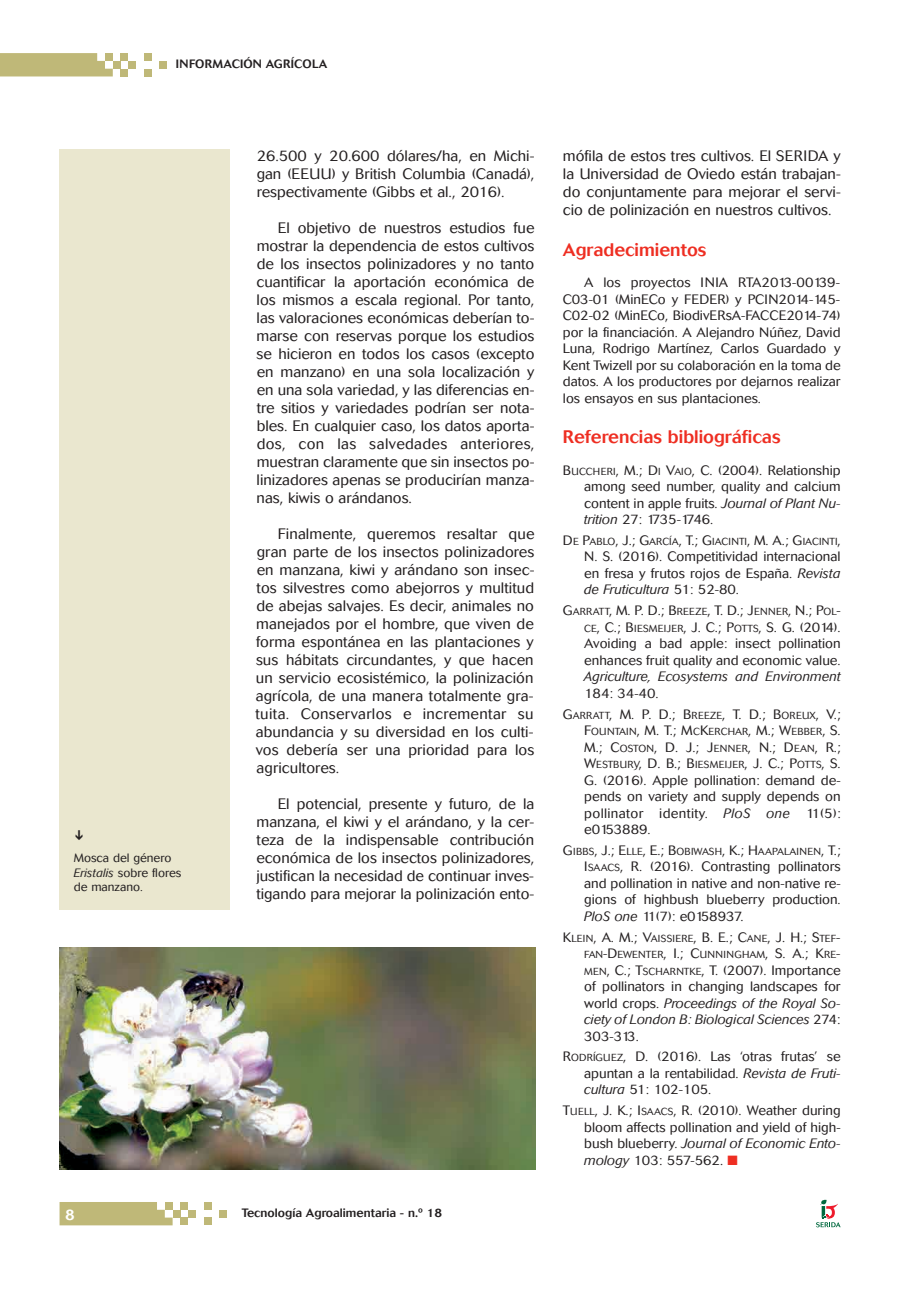
<style>
.page{position:relative;width:906px;height:1289px;background:#fff}
.page>*{position:absolute;margin:0;border:0;box-sizing:border-box;transform-origin:0 0}
.t1{font:500 18px "Cosmos";color:#ee2e22}
.t2{font:300 15px/18px "Cosmos";color:#231f20;text-align:justify}
.t3{font:500 15px "Cosmos";color:#fff}
.t4{font:300 13.5px/16.5px "Cosmos";color:#231f20;text-align:justify}
.t5{font:italic 300 13.5px "Cosmos";color:#231f20}
.t6{font:300 12px/14.4px "Cosmos";color:#231f20}
.t7{font:500 12px "Cosmos";color:#231f20}
.t8{font:500 12px "Cosmos";letter-spacing:.02em;color:#231f20}
.t9{font:300 10.2px "Cosmos";letter-spacing:.02em;color:#231f20}
.t10{font:300 10.2px "Cosmos";color:#231f20}
.s1{font-style:italic}
.s2{font-size:10.2px}
.s3{font-size:13.5px}
.s4{color:#ee2e22}
</style>
<div class="page">
<div style="left:160px;top:61px;width:7px;height:8px;background:#bfb878"></div>
<div style="left:128px;top:61px;width:8px;height:8px;background:#bfb878"></div>
<div style="left:121px;top:53px;width:7px;height:8px;background:#bfb878"></div>
<div style="left:121px;top:69px;width:7px;height:7px;background:#bfb878"></div>
<div style="left:113px;top:61px;width:8px;height:8px;background:#bfb878"></div>
<div style="left:144px;top:53px;width:8px;height:8px;background:#bfb878"></div>
<div style="left:144px;top:69px;width:8px;height:7px;background:#bfb878"></div>
<svg style="left:0;top:53px;width:113px;height:23px;background:#c2bb7e"></svg>
<div style="left:219px;top:1209px;width:8px;height:8px;background:#bfb878"></div>
<div style="left:188px;top:1209px;width:8px;height:8px;background:#bfb878"></div>
<div style="left:180px;top:1201px;width:8px;height:8px;background:#bfb878"></div>
<div style="left:180px;top:1217px;width:8px;height:8px;background:#bfb878"></div>
<div style="left:173px;top:1209px;width:7px;height:8px;background:#bfb878"></div>
<div style="left:204px;top:1201px;width:8px;height:8px;background:#bfb878"></div>
<div style="left:204px;top:1217px;width:8px;height:8px;background:#bfb878"></div>
<div style="left:60px;top:1202px;width:113px;height:23px;background:#bfb878"></div>
<svg style="left:816px;top:1199px;width:24px;height:28px"></svg>
<div style="left:60px;top:149px;width:170px;height:760px;background:#eae7cf"></div>
<img style="left:60px;top:947px;width:476px;height:222px">
<p class="t8" style="left:176px;top:59px;width:153px">INFORMACIÓN AGRÍCOLA</p>
<p class="t6" style="left:74px;top:851px;width:109px">Mosca del género<br><span class="s1">Eristalis</span> sobre flores de manzano.</p>
<p class="t2" style="left:257px;top:148px;width:279px">26.500 y 20.600 dólares/ha, en Michi&shy;gan (EEUU) y British Columbia (Canadá), respectivamente (Gibbs et al., 2016).</p>
<p class="t2" style="left:257px;top:220px;width:279px;text-indent:21px">El objetivo de nuestros estudios fue mostrar la dependencia de estos cultivos de los insectos polinizadores y no tanto cuantificar la aportación económica de los mismos a escala regional. Por tanto, las valoraciones económicas deberían to&shy;marse con reservas porque los estudios se hicieron en todos los casos (excepto en manzano) en una sola localización y en una sola variedad, y las diferencias en&shy;tre sitios y variedades podrían ser nota&shy;bles. En cualquier caso, los datos aporta&shy;dos, con las salvedades anteriores, muestran claramente que sin insectos po&shy;linizadores apenas se producirían manza&shy;nas, kiwis o arándanos.</p>
<p class="t2" style="left:256px;top:526px;width:280px;text-indent:22px">Finalmente, queremos resaltar que gran parte de los insectos polinizadores en manzana, kiwi y arándano son insec&shy;tos silvestres como abejorros y multitud de abejas salvajes. Es decir, animales no manejados por el hombre, que viven de forma espontánea en las plantaciones y sus hábitats circundantes, y que hacen un servicio ecosistémico, la polinización agrícola, de una manera totalmente gra&shy;tuita. Conservarlos e incrementar su abundancia y su diversidad en los culti&shy;vos debería ser una prioridad para los agricultores.</p>
<p class="t2" style="left:256px;top:796px;width:279px;text-indent:21px">El potencial, presente y futuro, de la manzana, el kiwi y el arándano, y la cer&shy;teza de la indispensable contribución económica de los insectos polinizadores, justifican la necesidad de continuar inves&shy;tigando para mejorar la polinización ento-</p>
<p class="t3" style="left:65px;top:1208px;width:11px">8</p>
<p class="t7" style="left:242px;top:1208px;width:202px">Tecnología Agroalimentaria - n.º 18</p>
<p class="t2" style="left:563px;top:148px;width:279px">mófila de estos tres cultivos. El SERIDA y la Universidad de Oviedo están trabajan&shy;do conjuntamente para mejorar el servi&shy;cio de polinización en nuestros cultivos.</p>
<p class="t1" style="left:563px;top:243px;width:145px">Agradecimientos</p>
<p class="t4" style="left:563px;top:275px;width:279px;text-indent:21px">A los proyectos INIA RTA2013-00139- C03-01 (MinECo y FEDER) y PCIN2014-145- C02-02 (MinECo, BiodivERsA-FACCE2014-74) por la financiación. A Alejandro Núñez, David Luna, Rodrigo Martínez, Carlos Guardado y Kent Twizell por su colaboración en la toma de datos. A los productores por dejarnos realizar los ensayos en sus plantaciones.</p>
<p class="t1" style="left:563px;top:430px;width:219px">Referencias bibliográficas</p>
<p class="t4" style="left:584px;top:462px;width:258px;text-indent:-21px">B<span class="s2">UCCHERI</span>, M.; D<span class="s2">I</span> V<span class="s2">AIO</span>, C. (2004). Relationship among seed number, quality and calcium content in apple fruits. <span class="s1">Journal of Plant Nu&shy;trition</span> 27: 1735-1746.</p>
<p class="t10" style="left:563px;top:537px;width:279px"><span class="s3">D</span>E <span class="s3">P</span>ABLO<span class="s3">, J.; G</span>ARCÍA<span class="s3">, T.; G</span>IACINTI<span class="s3">, M. A.; G</span>IACINTI<span class="s3">,</span></p>
<p class="t4" style="left:584px;top:549px;width:258px">N. S. (2016). Competitividad internacional en fresa y frutos rojos de España. <span class="s1">Revista de Fruticultura</span> 51: 52-80.</p>
<p class="t4" style="left:584px;top:603px;width:258px;text-indent:-21px">G<span class="s2">ARRATT</span>, M. P. D.; B<span class="s2">REEZE</span>, T. D.; J<span class="s2">ENNER</span>, N.; P<span class="s2">OL</span>-<span class="s2">CE</span>, C.; B<span class="s2">IESMEIJER</span>, J. C.; P<span class="s2">OTTS</span>, S. G. (2014).<br>Avoiding a bad apple: insect pollination enhances fruit quality and economic value.</p>
<p class="t5" style="left:584px;top:671px;width:258px">Agriculture, Ecosystems and Environment</p>
<p class="t4" style="left:563px;top:683px;width:279px;line-height:20.7px;text-indent:21px">184: 34-40.<br>G<span class="s2">ARRATT</span>, M. P. D.; B<span class="s2">REEZE</span>, T. D.; B<span class="s2">OREUX</span>, V.;</p>
<p class="t9" style="left:584px;top:727px;width:258px"><span class="s3">F</span>OUNTAIN<span class="s3">, M. T.; M</span>C<span class="s3">K</span>ERCHAR<span class="s3">, M.; W</span>EBBER<span class="s3">, S.</span></p>
<p class="t4" style="left:584px;top:739px;width:258px">M.; C<span class="s2">OSTON</span>, D. J.; J<span class="s2">ENNER</span>, N.; D<span class="s2">EAN</span>, R.;</p>
<p class="t9" style="left:584px;top:760px;width:258px"><span class="s3">W</span>ESTBURY<span class="s3">, D. B.; B</span>IESMEIJER<span class="s3">, J. C.; P</span>OTTS<span class="s3">, S.</span></p>
<p class="t4" style="left:584px;top:772px;width:258px">G. (2016). Apple pollination: demand de&shy;pends on variety and supply depends on pollinator identity. <span class="s1">PloS one</span> 11(5): e0153889.</p>
<p class="t9" style="left:563px;top:847px;width:279px"><span class="s3">G</span>IBBS<span class="s3">, J.; E</span>LLE<span class="s3">, E.; B</span>OBIWASH<span class="s3">, K.; H</span>AAPALAINEN<span class="s3">, T.;</span></p>
<p class="t4" style="left:584px;top:859px;width:258px">I<span class="s2">SAACS</span>, R. (2016). Contrasting pollinators and pollination in native and non-native re&shy;gions of highbush blueberry production.<br><span class="s1">PloS one</span> 11(7): e0158937.</p>
<p class="t4" style="left:563px;top:929px;width:279px">K<span class="s2">LEIN</span>, A. M.; V<span class="s2">AISSIERE</span>, B. E.; C<span class="s2">ANE</span>, J. H.; S<span class="s2">TEF</span>-</p>
<p class="t9" style="left:584px;top:950px;width:258px">FAN<span class="s3">-D</span>EWENTER<span class="s3">, I.; C</span>UNNINGHAM<span class="s3">, S. A.; K</span>RE<span class="s3">-</span></p>
<p class="t4" style="left:584px;top:962px;width:258px"><span class="s2">MEN</span>, C.; T<span class="s2">SCHARNTKE</span>, T. (2007). Importance of pollinators in changing landscapes for world crops. <span class="s1">Proceedings of the Royal So&shy;ciety of London B: Biological Sciences</span> 274:<br>303-313.</p>
<p class="t4" style="left:584px;top:1049px;width:258px;text-indent:-21px">R<span class="s2">ODRÍGUEZ</span>, D. (2016). Las ‘otras frutas’ se apuntan a la rentabilidad. <span class="s1">Revista de Fruti&shy;cultura</span> 51: 102-105.</p>
<p class="t4" style="left:584px;top:1103px;width:258px;text-indent:-21px">T<span class="s2">UELL</span>, J. K.; I<span class="s2">SAACS</span>, R. (2010). Weather during bloom affects pollination and yield of high&shy;bush blueberry. <span class="s1">Journal of Economic Ento&shy;mology</span> 103: 557-562. <span class="s4">■</span></p>
</div>
